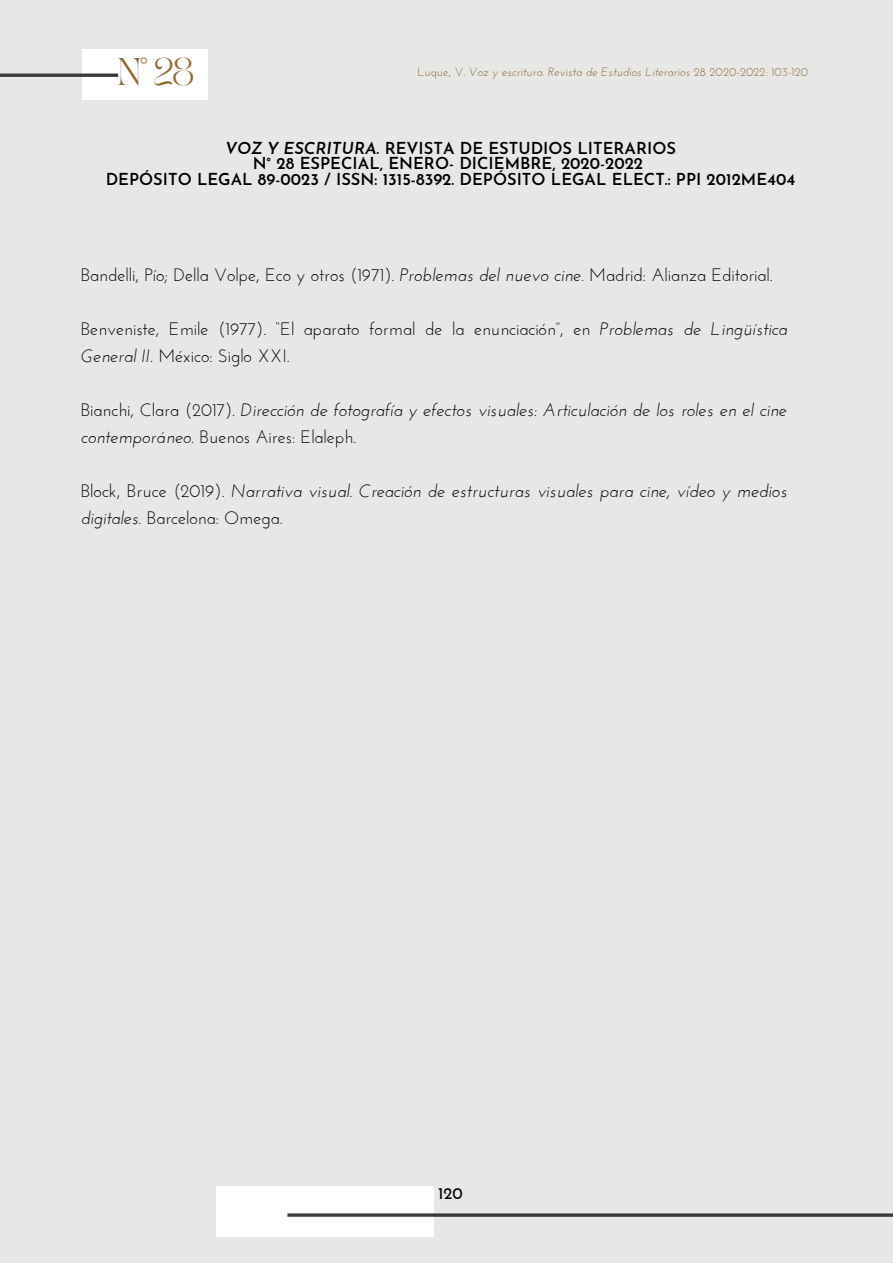
<style>
.page{position:relative;width:893px;height:1264px;background:#fff}
.page>*{position:absolute;margin:0;border:0;box-sizing:border-box;transform-origin:0 0}
.t1{font:27px "TAN PEARL Regular";color:#8b6830}
.t2{font:italic 18px/27px "Josefin Sans";letter-spacing:-.005em;color:#000}
.t3{font:18px/27px "Josefin Sans";letter-spacing:-.005em;color:#000}
.t4{font:600 16.5px/15.8px "Josefin Sans";color:#000;text-align:center}
.t5{font:16.5px "Josefin Sans";color:#000}
.t6{font:italic 12px "Josefin Sans";color:#8b6830}
.s1{font-style:normal}
.s2{font-style:italic}
</style>
<div class="page">
<div style="left:0;top:0;width:892px;height:1262px;background:#e7e7e6"></div>
<div style="left:216px;top:1186px;width:218px;height:50px;background:#fff"></div>
<hr style="left:287px;top:1213px;width:605px;height:3px;background:#3b3a3b">
<div style="left:82px;top:49px;width:126px;height:50px;background:#fff"></div>
<svg style="left:0;top:73px;width:118px;height:4px"></svg>
<h1 class="t1" style="left:118px;top:57px;width:79px">N° 28</h1>
<p class="t6" style="left:417px;top:67px;width:392px"><span class="s1">Luque, V.</span> Voz y escritura. Revista de Estudios Literarios <span class="s1">28 2020-2022: 103-120</span></p>
<p class="t4" style="left:106px;top:141px;width:691px"><span class="s2">VOZ Y ESCRITURA</span>. REVISTA DE ESTUDIOS LITERARIOS<br>N° 28 ESPECIAL, ENERO- DICIEMBRE, 2020-2022<br>DEPÓSITO LEGAL 89-0023 / ISSN: 1315-8392. DEPÓSITO LEGAL ELECT.: PPI 2012ME404</p>
<p class="t3" style="left:81px;top:263px;width:693px">Bandelli, Pío; Della Volpe, Eco y otros (1971). <span class="s2">Problemas del nuevo cine</span>. Madrid: Alianza Editorial.</p>
<p class="t3" style="left:81px;top:317px;width:708px">Benveniste, Emile (1977). “El aparato formal de la enunciación”, en <span class="s2">Problemas de Lingüística<br>General II</span>. México: Siglo XXI.</p>
<p class="t2" style="left:81px;top:398px;width:707px"><span class="s1">Bianchi, Clara (2017).</span> Dirección de fotografía y efectos visuales: Articulación de los roles en el cine contemporáneo<span class="s1">. Buenos Aires: Elaleph.</span></p>
<p class="t2" style="left:81px;top:479px;width:707px"><span class="s1">Block, Bruce (2019).</span> Narrativa visual. Creación de estructuras visuales para cine, vídeo y medios digitales. <span class="s1">Barcelona: Omega.</span></p>
<p class="t5" style="left:438px;top:1186px;width:26px">120</p>
</div>
